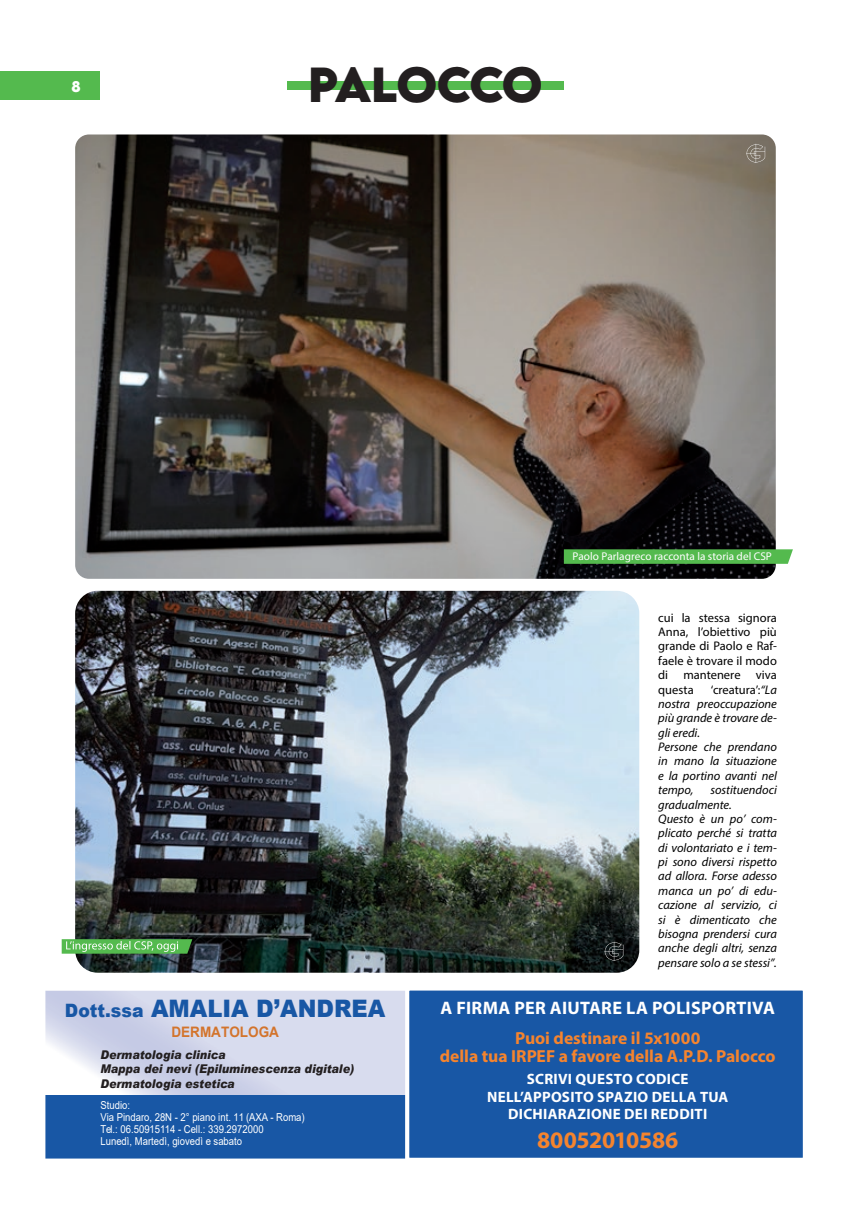
<style>
.page{position:relative;width:851px;height:1205px;background:#fff}
.page>*{position:absolute;margin:0;border:0;box-sizing:border-box;transform-origin:0 0}
.t1{font:700 43.75px "LEMONMILK";letter-spacing:-.03em;color:#231f20}
.t2{font:900 24.12px "Arial";color:#1857a5;scale:.94 1}
.t3{font:700 23.75px "Myriad Pro";letter-spacing:-.01em;color:#f5842e}
.t4{font:700 18.12px "Myriad Pro";letter-spacing:.015em;color:#fff}
.t5{font:700 17.5px/17.5px "Myriad Pro";color:#f5842e;text-align:center}
.t6{font:700 15px/17.5px "Myriad Pro";letter-spacing:.02em;color:#fff;text-align:center}
.t7{font:700 14.5px "Arial";color:#d3742c;scale:.94 1}
.t8{font:700 13.75px "LEMONMILK";color:#fff}
.t9{font:italic 12.5px/14.4px "Myriad Pro";color:#000}
.t10{font:12.5px/14.4px "Myriad Pro";color:#000;text-align:justify}
.t11{font:italic 900 12px/14.5px "Arial";color:#231f20;scale:.92 1}
.t12{font:11.25px "Myriad Pro";letter-spacing:.005em;color:#fff}
.t13{font:10.88px/12px "Arial";color:#fff;scale:.87 1}
.s1{font-style:normal}
.s2{font-size:18.38px}
</style>
<div class="page">
<div style="left:287px;top:81px;width:276px;height:8px;background:#54ba4e"></div>
<div style="left:0;top:71px;width:99px;height:28px;background:#54ba4e"></div>
<svg style="left:45px;top:990px;width:360px;height:169px;background:#91aad2"></svg>
<div style="left:405px;top:987px;width:401px;height:174px;background:#1857a5;border:4px solid #fff"></div>
<img style="left:76px;top:135px;width:699px;height:443px">
<div style="left:73px;top:132px;width:705px;height:449px;border:2px solid #fff;border-radius:15px"></div>
<svg style="left:746px;top:144px;width:19px;height:19px"></svg>
<svg style="left:563px;top:549px;width:229px;height:15px;background:#52b44d"></svg>
<img style="left:76px;top:591px;width:562px;height:381px">
<div style="left:73px;top:588px;width:568px;height:387px;border:2px solid #fff;border-radius:24px"></div>
<svg style="left:604px;top:942px;width:19px;height:19px"></svg>
<svg style="left:62px;top:939px;width:130px;height:14px;background:#6bbf66"></svg>
<p class="t8" style="left:72px;top:77px;width:11px">8</p>
<h1 class="t1" style="left:308px;top:54px;width:236px">PALOCCO</h1>
<p class="t12" style="left:572px;top:549px;width:201px">Paolo Parlagreco racconta la storia del CSP</p>
<p class="t10" style="left:658px;top:610px;width:120px">cui la stessa signora Anna, l’obiettivo più grande di Paolo e Raf&shy;faele è trovare il modo di mantenere viva questa</p>
<p class="t9" style="left:658px;top:682px;width:120px;text-indent:53px"><span class="s1">‘creatura’:</span>“La nostra preoccupazione più grande è trovare de&shy;gli eredi.<br>Persone che prendano in mano la situazione e la portino avanti nel tempo,</p>
<p class="t9" style="left:658px;top:782px;width:120px;text-indent:52px">sostituendoci gradualmente.<br>Questo è un po’ com&shy;plicato perché si tratta di volontariato e i tem&shy;pi sono diversi rispetto ad allora. Forse adesso manca un po’ di edu&shy;cazione al servizio, ci si è dimenticato che bisogna prendersi cura anche degli altri, senza pensare solo a se stessi”.</p>
<h2 class="t2" style="left:65px;top:990px;width:342px"><span class="s2">Dott.ssa</span> AMALIA D’ANDREA</h2>
<p class="t7" style="left:171px;top:1021px;width:116px">DERMATOLOGA</p>
<p class="t11" style="left:100px;top:1047px;width:277px">Dermatologia clinica<br>Mappa dei nevi (Epiluminescenza digitale)<br>Dermatologia estetica</p>
<p class="t13" style="left:100px;top:1099px;width:236px">Studio:<br>Via Pindaro, 28N - 2° piano int. 11 (AXA - Roma)<br>Tel.: 06.50915114 - Cell.: 339.2972000<br>Lunedì, Martedì, giovedì e sabato</p>
<h3 class="t4" style="left:440px;top:996px;width:336px">A FIRMA PER AIUTARE LA POLISPORTIVA</h3>
<h3 class="t5" style="left:439px;top:1029px;width:337px">Puoi destinare il 5x1000<br>della tua IRPEF a favore della A.P.D. Palocco</h3>
<p class="t6" style="left:487px;top:1070px;width:243px">SCRIVI QUESTO CODICE<br>NELL’APPOSITO SPAZIO DELLA TUA<br>DICHIARAZIONE DEI REDDITI</p>
<h3 class="t3" style="left:537px;top:1124px;width:143px">80052010586</h3>
</div>
